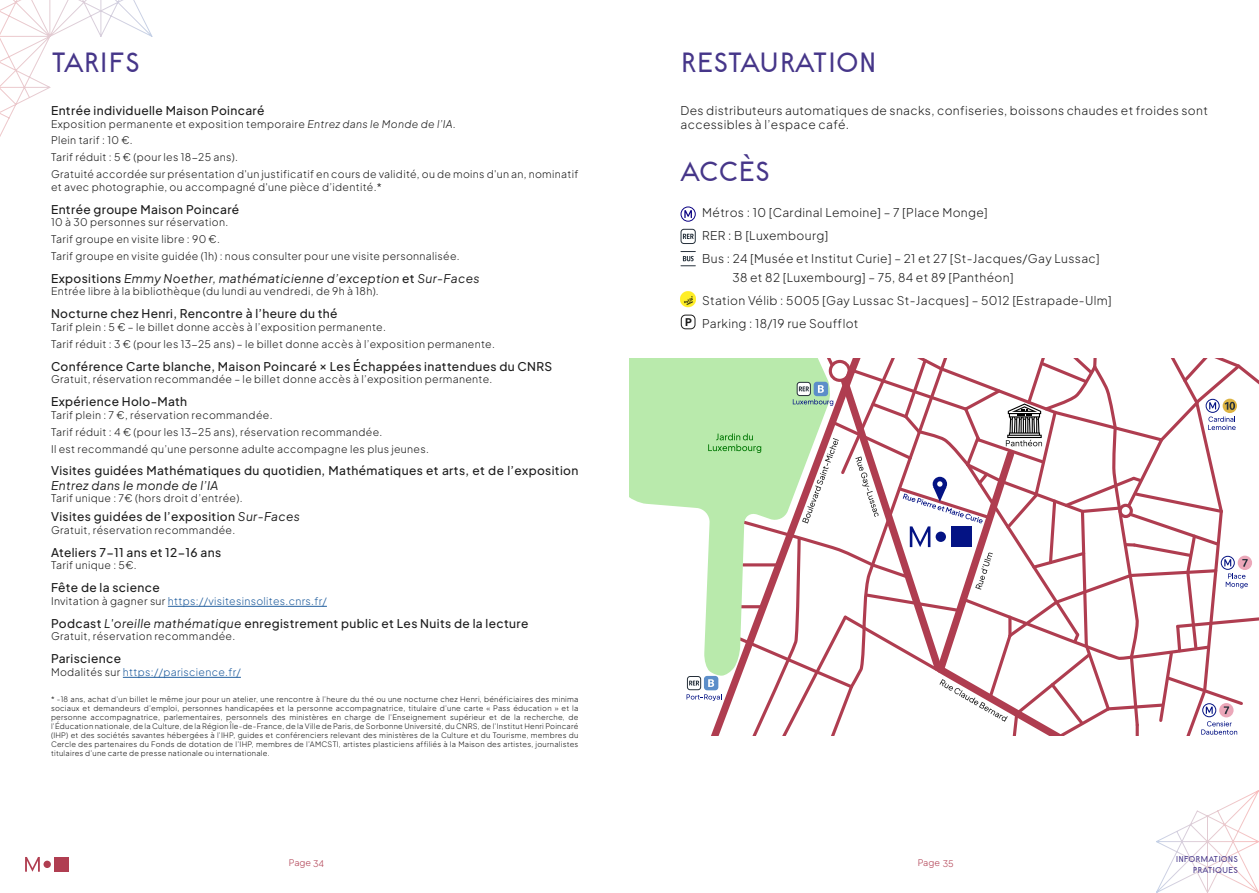
<style>
.page{position:relative;width:1259px;height:893px;background:#fff}
.page>*{position:absolute;margin:0;border:0;box-sizing:border-box;transform-origin:0 0}
.t1{font:39px "Poincare";letter-spacing:-.005em;color:#463689}
.t2{font:12px/23px "Plus Jakarta Sans";letter-spacing:.03em;color:#1c1c1c}
.t3{font:italic 12px "Plus Jakarta Sans";letter-spacing:.03em;color:#1c1c1c}
.t4{font:12px/11.6px "Poincare";color:#463689;text-align:right}
.t5{font:10.5px/16.8px "Plus Jakarta Sans";letter-spacing:.03em;color:#1c1c1c}
.t6{font:10.5px "Plus Jakarta Sans";letter-spacing:.03em;color:#215e9e}
.t7{font:9px "Plus Jakarta Sans";color:#b03e51}
.t8{font:7.5px/9px "Plus Jakarta Sans";letter-spacing:.03em;color:#1c1c1c;text-align:justify}
.s1{font-style:italic}
.s2{font-style:normal}
.s3{color:#1c1c1c}
.s4{font-size:10.5px}
</style>
<div class="page">
<svg style="left:1156px;top:790px;width:103px;height:103px"></svg>
<hr style="left:168px;top:606px;width:159px;height:1px;background:#215e9e">
<hr style="left:123px;top:677px;width:118px;height:1px;background:#215e9e">
<svg style="left:681px;top:229px;width:14px;height:15px"></svg>
<div style="left:680px;top:229px;width:16px;height:15px;border:1px solid #25303b;border-radius:3px"></div>
<svg style="left:683px;top:234px;width:10px;height:5px"></svg>
<div style="left:680px;top:206px;width:16px;height:16px;border:1px solid #0a0082;border-radius:50%"></div>
<svg style="left:684px;top:210px;width:8px;height:8px"></svg>
<svg style="left:680px;top:251px;width:16px;height:15px"></svg>
<img style="left:680px;top:292px;width:16px;height:15px">
<div style="left:681px;top:315px;width:14px;height:14px;border:1px solid #1c1c1c;border-radius:4px"></div>
<div style="left:629px;top:359px;width:57px;height:148px;background:#b9eaac"></div>
<svg style="left:686px;top:359px;width:573px;height:376px"></svg>
<svg style="left:25px;top:857px;width:15px;height:15px"></svg>
<div style="left:55px;top:857px;width:14px;height:15px;background:#b03e51"></div>
<div style="left:44px;top:861px;width:7px;height:7px;background:#b03e51;border-radius:50%"></div>
<svg style="left:0;top:0;width:153px;height:137px"></svg>
<h1 class="t1" style="left:51px;top:46px;width:91px">Tarifs</h1>
<p class="t2" style="left:51px;top:98px;width:215px">Entrée individuelle Maison Poincaré</p>
<p class="t5" style="left:51px;top:114px;width:529px">Exposition permanente et exposition temporaire <span class="s1">Entrez dans le Monde de l’IA</span>.<br>Plein tarif : 10 €.<br>Tarif réduit : 5 € (pour les 18-25 ans).<br>Gratuité accordée sur présentation d'un justificatif en cours de validité, ou de moins d'un an, nominatif</p>
<p class="t5" style="left:51px;top:177px;width:332px">et avec photographie, ou accompagné d'une pièce d’identité.*</p>
<p class="t2" style="left:51px;top:196px;width:190px">Entrée groupe Maison Poincaré</p>
<p class="t5" style="left:51px;top:213px;width:410px">10 à 30 personnes sur réservation.<br>Tarif groupe en visite libre : 90 €.<br>Tarif groupe en visite guidée (1h) : nous consulter pour une visite personnalisée.</p>
<p class="t3" style="left:51px;top:269px;width:430px"><span class="s2">Expositions</span> Emmy Noether, mathématicienne d’exception <span class="s2">et</span> Sur-Faces</p>
<p class="t5" style="left:51px;top:282px;width:329px">Entrée libre à la bibliothèque (du lundi au vendredi, de 9h à 18h).</p>
<p class="t2" style="left:51px;top:301px;width:288px">Nocturne chez Henri, Rencontre à l’heure du thé</p>
<p class="t5" style="left:51px;top:318px;width:445px">Tarif plein : 5 € – le billet donne accès à l’exposition permanente.<br>Tarif réduit : 3 € (pour les 13-25 ans) – le billet donne accès à l’exposition permanente.</p>
<p class="t2" style="left:51px;top:353px;width:503px">Conférence Carte blanche, Maison Poincaré × Les Échappées inattendues du CNRS</p>
<p class="t5" style="left:51px;top:370px;width:443px">Gratuit, réservation recommandée – le billet donne accès à l’exposition permanente.</p>
<p class="t2" style="left:51px;top:389px;width:138px">Expérience Holo-Math</p>
<p class="t5" style="left:51px;top:405px;width:379px">Tarif plein : 7 €, réservation recommandée.<br>Tarif réduit : 4 € (pour les 13-25 ans), réservation recommandée.<br>Il est recommandé qu’une personne adulte accompagne les plus jeunes.</p>
<p class="t2" style="left:51px;top:458px;width:529px">Visites guidées Mathématiques du quotidien, Mathématiques et arts, et de l’exposition</p>
<p class="t3" style="left:51px;top:476px;width:169px">Entrez dans le monde de l’IA</p>
<p class="t5" style="left:51px;top:489px;width:193px">Tarif unique : 7€ (hors droit d’entrée).</p>
<p class="t2" style="left:51px;top:504px;width:250px">Visites guidées de l’exposition <span class="s1">Sur-Faces</span></p>
<p class="t5" style="left:51px;top:520px;width:186px">Gratuit, réservation recommandée.</p>
<p class="t2" style="left:51px;top:539px;width:172px">Ateliers 7-11 ans et 12-16 ans</p>
<p class="t5" style="left:51px;top:556px;width:87px">Tarif unique : 5€.</p>
<p class="t2" style="left:51px;top:575px;width:110px">Fête de la science</p>
<p class="t6" style="left:51px;top:592px;width:277px"><span class="s3">Invitation à gagner sur</span> https://visitesinsolites.cnrs.fr/</p>
<p class="t2" style="left:51px;top:610px;width:479px">Podcast <span class="s1">L'oreille mathématique</span> enregistrement public et Les Nuits de la lecture</p>
<p class="t5" style="left:51px;top:627px;width:186px">Gratuit, réservation recommandée.</p>
<p class="t2" style="left:51px;top:646px;width:71px">Pariscience</p>
<p class="t6" style="left:51px;top:663px;width:191px"><span class="s3">Modalités sur</span> https://pariscience.fr/</p>
<p class="t8" style="left:51px;top:694px;width:529px">* -18 ans, achat d’un billet le même jour pour un atelier, une rencontre à l’heure du thé ou une nocturne chez Henri, bénéficiaires des minima sociaux et demandeurs d’emploi, personnes handicapées et la personne accompagnatrice, titulaire d’une carte « Pass éducation » et la personne accompagnatrice, parlementaires, personnels des ministères en charge de l’Enseignement supérieur et de la recherche, de l’Éducation nationale, de la Culture, de la Région Île-de-France, de la Ville de Paris, de Sorbonne Université, du CNRS, de l’Institut Henri Poincaré (IHP) et des sociétés savantes hébergées à l’IHP, guides et conférenciers relevant des ministères de la Culture et du Tourisme, membres du Cercle des partenaires du Fonds de dotation de l’IHP, membres de l’AMCSTI, artistes plasticiens affiliés à la Maison des artistes, journalistes titulaires d’une carte de presse nationale ou internationale.</p>
<h1 class="t1" style="left:680px;top:46px;width:198px">restauration</h1>
<p class="t2" style="left:680px;top:102px;width:529px;line-height:14.4px">Des distributeurs automatiques de snacks, confiseries, boissons chaudes et froides sont accessibles à l’espace café.</p>
<h1 class="t1" style="left:680px;top:154px;width:91px">accès</h1>
<p class="t2" style="left:702px;top:200px;width:399px">Métros : 10 [Cardinal Lemoine] – 7 [Place Monge]<br>RER : B [Luxembourg]<br>Bus : 24 [Musée et Institut Curie] – 21 et 27 [St-Jacques/Gay Lussac]</p>
<p class="t2" style="left:732px;top:265px;width:283px">38 et 82 [Luxembourg] – 75, 84 et 89 [Panthéon]</p>
<p class="t2" style="left:702px;top:287px;width:411px">Station Vélib : 5005 [Gay Lussac St-Jacques] – 5012 [Estrapade-Ulm]</p>
<p class="t2" style="left:685px;top:310px;width:175px"><span class="s4">P</span> Parking : 18/19 rue Soufflot</p>
<p class="t7" style="left:289px;top:856px;width:37px">Page 34</p>
<p class="t7" style="left:918px;top:856px;width:37px">Page 35</p>
<p class="t4" style="left:1175px;top:852px;width:64px">I nformations pratiques</p>
</div>
